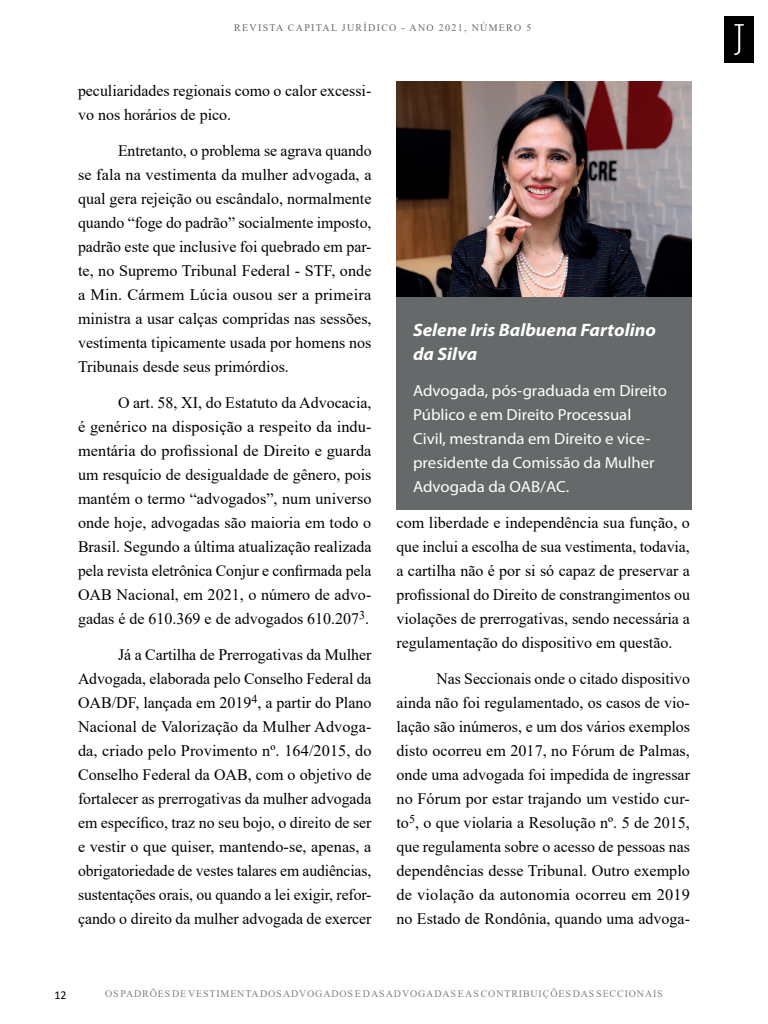
<style>
.page{position:relative;width:768px;height:1024px;background:#fff}
.page>*{position:absolute;margin:0;border:0;box-sizing:border-box;transform-origin:0 0}
.t1{font:italic 700 18px/24px "Myriad Pro";color:#fff;scale:1.05 1}
.t2{font:16px/24px "Times New Roman";color:#000001;text-align:justify}
.t3{font:16px/24px "Myriad Pro";color:#fff;scale:1.05 1}
.t4{font:12px "Calibri";color:#000001}
.t5{font:10px "Times New Roman";letter-spacing:.085em;color:#7d8081}
.t6{font:10px "Times New Roman";letter-spacing:.13em;color:#65696a}
</style>
<div class="page">
<img style="left:724px;top:16px;width:30px;height:47px">
<div style="left:396px;top:294px;width:296px;height:216px;background:#65696a"></div>
<img style="left:396px;top:81px;width:296px;height:216px">
<p class="t6" style="left:234px;top:20px;width:299px">REVISTA CAPITAL JURÍDICO - ANO 2021, NÚMERO 5</p>
<p class="t2" style="left:78px;top:78px;width:295px">peculiaridades regionais como o calor excessi&shy;vo nos horários de pico.</p>
<p class="t2" style="left:78px;top:138px;width:295px;text-indent:40px">Entretanto, o problema se agrava quando se fala na vestimenta da mulher advogada, a qual gera rejeição ou escândalo, normalmente quando “foge do padrão” socialmente imposto, padrão este que inclusive foi quebrado em par&shy;te, no Supremo Tribunal Federal - STF, onde a Min. Cármem Lúcia ousou ser a primeira ministra a usar calças compridas nas sessões, vestimenta tipicamente usada por homens nos Tribunais desde seus primórdios.</p>
<p class="t2" style="left:78px;top:390px;width:295px;text-indent:40px">O art. 58, XI, do Estatuto da Advocacia, é genérico na disposição a respeito da indu&shy;mentária do profissional de Direito e guarda um resquício de desigualdade de gênero, pois mantém o termo “advogados”, num universo onde hoje, advogadas são maioria em todo o Brasil. Segundo a última atualização realizada pela revista eletrônica Conjur e confirmada pela OAB Nacional, em 2021, o número de advo&shy;gadas é de 610.369 e de advogados 610.207<sup>3</sup>.</p>
<p class="t2" style="left:78px;top:642px;width:295px;text-indent:40px">Já a Cartilha de Prerrogativas da Mulher Advogada, elaborada pelo Conselho Federal da OAB/DF, lançada em 2019<sup>4</sup>, a partir do Plano Nacional de Valorização da Mulher Advoga&shy;da, criado pelo Provimento nº. 164/2015, do Conselho Federal da OAB, com o objetivo de fortalecer as prerrogativas da mulher advogada em específico, traz no seu bojo, o direito de ser e vestir o que quiser, mantendo-se, apenas, a obrigatoriedade de vestes talares em audiências, sustentações orais, ou quando a lei exigir, refor&shy;çando o direito da mulher advogada de exercer</p>
<p class="t1" style="left:413px;top:317px;width:233px">Selene Iris Balbuena Fartolino da Silva</p>
<p class="t3" style="left:413px;top:378px;width:243px">Advogada, pós-graduada em Direito<br>Público e em Direito Processual<br>Civil, mestranda em Direito e vice&shy;presidente da Comissão da Mulher<br>Advogada da OAB/AC.</p>
<p class="t2" style="left:396px;top:510px;width:295px">com liberdade e independência sua função, o que inclui a escolha de sua vestimenta, todavia, a cartilha não é por si só capaz de preservar a profissional do Direito de constrangimentos ou violações de prerrogativas, sendo necessária a regulamentação do dispositivo em questão.</p>
<p class="t2" style="left:396px;top:666px;width:295px;text-indent:40px">Nas Seccionais onde o citado dispositivo ainda não foi regulamentado, os casos de vio&shy;lação são inúmeros, e um dos vários exemplos disto ocorreu em 2017, no Fórum de Palmas, onde uma advogada foi impedida de ingressar no Fórum por estar trajando um vestido cur&shy;to<sup>5</sup>, o que violaria a Resolução nº. 5 de 2015, que regulamenta sobre o acesso de pessoas nas dependências desse Tribunal. Outro exemplo de violação da autonomia ocorreu em 2019 no Estado de Rondônia, quando uma advoga-</p>
<p class="t4" style="left:55px;top:987px;width:14px">12</p>
<p class="t5" style="left:105px;top:987px;width:24px">Os padr</p>
<p class="t5" style="left:150px;top:987px;width:47px">õesdevestimenta</p>
<p class="t5" style="left:260px;top:987px;width:8px">dos</p>
<p class="t5" style="left:283px;top:987px;width:9px">advogados</p>
<p class="t5" style="left:355px;top:987px;width:16px">e das</p>
<p class="t5" style="left:386px;top:987px;width:9px">advogadas</p>
<p class="t5" style="left:458px;top:987px;width:31px">eas contribui</p>
<p class="t5" style="left:543px;top:987px;width:38px">ções das</p>
<p class="t5" style="left:596px;top:987px;width:8px">seccionais</p>
</div>
